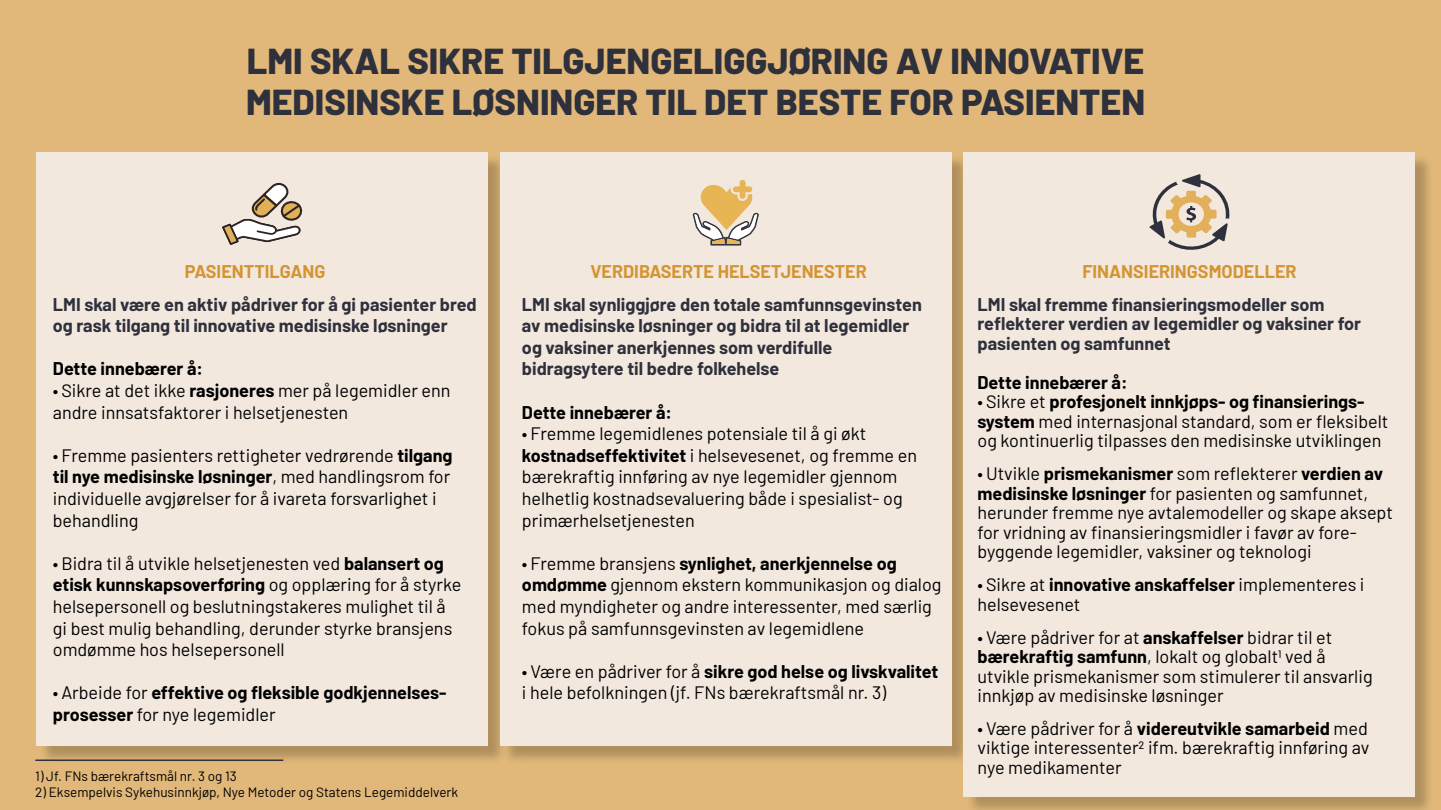
<style>
.page{position:relative;width:1441px;height:810px;background:#fff}
.page>*{position:absolute;margin:0;border:0;box-sizing:border-box;transform-origin:0 0}
.t1{font:800 36px/40.5px "Barlow";color:#2e303c}
.t2{font:18px/21.6px "Barlow";color:#000}
.t3{font:700 18px/21.6px "Barlow";color:#2e303c}
.t4{font:700 18px/21.6px "Barlow";color:#000}
.t5{font:700 18px "Barlow";color:#d59432}
.t6{font:13.5px "Barlow";color:#000}
.s1{font-weight:700}
.s2{font-weight:400}
</style>
<div class="page">
<div style="left:0;top:0;width:1440px;height:810px;background:#e1b879"></div>
<div style="left:39px;top:155px;width:467px;height:609px;background:#000;opacity:.22"></div>
<div style="left:37px;top:152px;width:450px;height:593px;background:#f2e8de"></div>
<div style="left:503px;top:155px;width:466px;height:609px;background:#000;opacity:.22"></div>
<div style="left:500px;top:152px;width:451px;height:593px;background:#f2e8de"></div>
<div style="left:966px;top:155px;width:466px;height:655px;background:#000;opacity:.22"></div>
<div style="left:963px;top:152px;width:451px;height:644px;background:#f2e8de"></div>
<hr style="left:35px;top:760px;width:248px;height:1px;background:#2e303c">
<svg style="left:692px;top:180px;width:67px;height:66px"></svg>
<svg style="left:1149px;top:174px;width:80px;height:76px"></svg>
<svg style="left:222px;top:182px;width:81px;height:63px"></svg>
<h1 class="t1" style="left:246px;top:38px;width:900px">LMI SKAL SIKRE TILGJENGELIGGJØRING AV INNOVATIVE<br>MEDISINSKE LØSNINGER TIL DET BESTE FOR PASIENTEN</h1>
<p class="t5" style="left:185px;top:259px;width:142px">PASIENTTILGANG</p>
<p class="t3" style="left:53px;top:292px;width:425px">LMI skal være en aktiv pådriver for å gi pasienter bred og rask tilgang til innovative medisinske løsninger</p>
<p class="t4" style="left:53px;top:357px;width:152px">Dette innebærer å:</p>
<p class="t2" style="left:53px;top:378px;width:399px">• Sikre at det ikke <span class="s1">rasjoneres</span> mer på legemidler enn andre innsatsfaktorer i helsetjenesten</p>
<p class="t2" style="left:53px;top:443px;width:401px">• Fremme pasienters rettigheter vedrørende <span class="s1">tilgang til nye medisinske løsninger</span>, med handlingsrom for individuelle avgjørelser for å ivareta forsvarlighet i behandling</p>
<p class="t2" style="left:53px;top:551px;width:410px">• Bidra til å utvikle helsetjenesten ved <span class="s1">balansert og etisk kunnskapsoverføring</span> og opplæring for å styrke helsepersonell og beslutningstakeres mulighet til å gi best mulig behandling, derunder styrke bransjens omdømme hos helsepersonell</p>
<p class="t4" style="left:53px;top:681px;width:395px"><span class="s2">• Arbeide for</span> effektive og fleksible godkjennelses&shy;prosesser <span class="s2">for nye legemidler</span></p>
<p class="t6" style="left:35px;top:767px;width:203px">1) Jf. FNs bærekraftsmål nr. 3 og 13</p>
<p class="t6" style="left:35px;top:783px;width:424px">2) Eksempelvis Sykehusinnkjøp, Nye Metoder og Statens Legemiddelverk</p>
<p class="t5" style="left:590px;top:259px;width:278px">VERDIBASERTE HELSETJENESTER</p>
<p class="t5" style="left:1082px;top:259px;width:216px">FINANSIERINGSMODELLER</p>
<p class="t3" style="left:522px;top:292px;width:401px">LMI skal synliggjøre den totale samfunnsgevinsten av medisinske løsninger og bidra til at legemidler og vaksiner anerkjennes som verdifulle bidragsytere til bedre folkehelse</p>
<p class="t4" style="left:522px;top:400px;width:152px">Dette innebærer å:</p>
<p class="t2" style="left:522px;top:422px;width:396px">• Fremme legemidlenes potensiale til å gi økt <span class="s1">kostnadseffektivitet</span> i helsevesenet, og fremme en bærekraftig innføring av nye legemidler gjennom helhetlig kostnadsevaluering både i spesialist- og primærhelsetjenesten</p>
<p class="t2" style="left:522px;top:551px;width:421px">• Fremme bransjens <span class="s1">synlighet, anerkjennelse og omdømme</span> gjennom ekstern kommunikasjon og dialog med myndigheter og andre interessenter, med særlig fokus på samfunnsgevinsten av legemidlene</p>
<p class="t2" style="left:522px;top:659px;width:418px">• Være en pådriver for å <span class="s1">sikre god helse og livskvalitet </span>i hele befolkningen (jf. FNs bærekraftsmål nr. 3)</p>
<p class="t3" style="left:977px;top:293px;width:385px;line-height:19.5px">LMI skal fremme finansieringsmodeller som reflekterer verdien av legemidler og vaksiner for pasienten og samfunnet</p>
<p class="t4" style="left:977px;top:370px;width:152px">Dette innebærer å:</p>
<p class="t2" style="left:977px;top:390px;width:412px;line-height:19.5px">• Sikre et <span class="s1">profesjonelt innkjøps- og finansierings&shy;system</span> med internasjonal standard, som er fleksibelt og kontinuerlig tilpasses den medisinske utviklingen</p>
<p class="t2" style="left:977px;top:462px;width:417px;line-height:19.5px">• Utvikle <span class="s1">prismekanismer</span> som reflekterer <span class="s1">verdien av medisinske løsninger</span> for pasienten og samfunnet, herunder fremme nye avtalemodeller og skape aksept for vridning av finansieringsmidler i favør av fore&shy;byggende legemidler, vaksiner og teknologi</p>
<p class="t2" style="left:977px;top:573px;width:388px;line-height:19.5px">• Sikre at <span class="s1">innovative anskaffelser</span> implementeres i helsevesenet</p>
<p class="t2" style="left:977px;top:626px;width:396px;line-height:19.5px">• Være pådriver for at <span class="s1">anskaffelser</span> bidrar til et <span class="s1">bærekraftig samfunn</span>, lokalt og globalt1 ved å utvikle prismekanismer som stimulerer til ansvarlig innkjøp av medisinske løsninger</p>
<p class="t2" style="left:977px;top:717px;width:393px;line-height:19.5px;text-align:justify">• Være pådriver for å <span class="s1">videreutvikle samarbeid</span> med viktige interessenter2 ifm. bærekraftig innføring av nye medikamenter</p>
</div>
